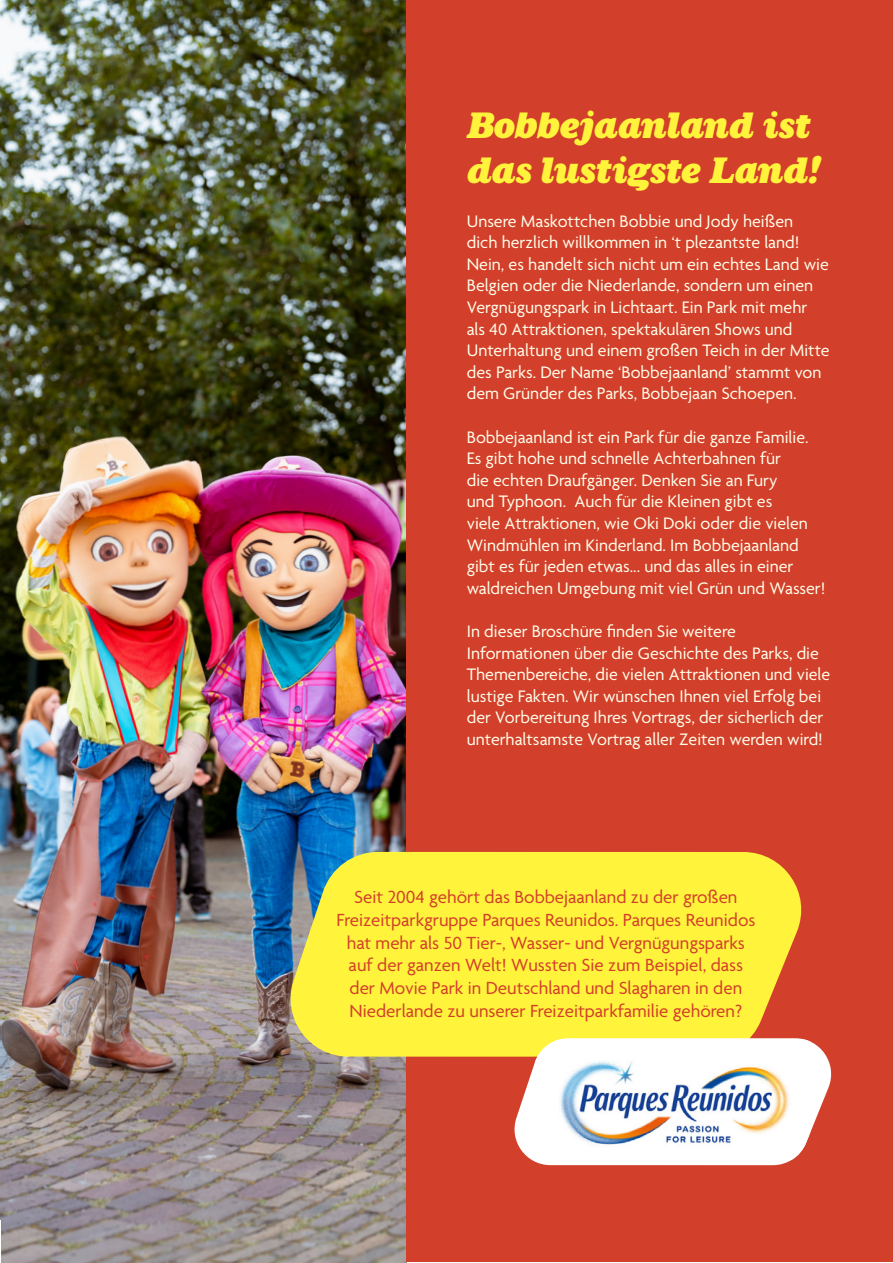
<style>
.page{position:relative;width:893px;height:1263px;background:#fff}
.page>*{position:absolute;margin:0;border:0;box-sizing:border-box;transform-origin:0 0}
.t1{font:italic 37.5px/45px "Aurea Ultra";color:#fff33c}
.t2{font:19.05px/22.8px "Agenda";color:#d23f2a;text-align:center}
.t3{font:18px/21.6px "Agenda";color:#fffde9}
</style>
<div class="page">
<img style="left:0;top:0;width:406px;height:1263px">
<div style="left:406px;top:1px;width:487px;height:1261px;background:#d23f2a"></div>
<svg style="left:281px;top:852px;width:521px;height:205px;background:#f2e441"></svg>
<svg style="left:509px;top:1038px;width:323px;height:127px"></svg>
<img style="left:535px;top:1039px;width:275px;height:121px">
<p class="t1" style="left:467px;top:103px;width:354px">Bobbejaanland ist das lustigste Land!</p>
<p class="t3" style="left:467px;top:211px;width:364px">Unsere Maskottchen Bobbie und Jody heißen<br>dich herzlich willkommen in ‘t plezantste land!<br>Nein, es handelt sich nicht um ein echtes Land wie Belgien oder die Niederlande, sondern um einen Vergnügungspark in Lichtaart. Ein Park mit mehr als 40 Attraktionen, spektakulären Shows und Unterhaltung und einem großen Teich in der Mitte des Parks. Der Name ‘Bobbejaanland’ stammt von dem Gründer des Parks, Bobbejaan Schoepen.</p>
<p class="t3" style="left:467px;top:427px;width:360px">Bobbejaanland ist ein Park für die ganze Familie.<br>Es gibt hohe und schnelle Achterbahnen für<br>die echten Draufgänger. Denken Sie an Fury<br>und Typhoon. Auch für die Kleinen gibt es<br>viele Attraktionen, wie Oki Doki oder die vielen Windmühlen im Kinderland. Im Bobbejaanland gibt es für jeden etwas... und das alles in einer waldreichen Umgebung mit viel Grün und Wasser!</p>
<p class="t3" style="left:467px;top:621px;width:365px">In dieser Broschüre finden Sie weitere Informationen über die Geschichte des Parks, die Themenbereiche, die vielen Attraktionen und viele lustige Fakten. Wir wünschen Ihnen viel Erfolg bei der Vorbereitung Ihres Vortrags, der sicherlich der unterhaltsamste Vortrag aller Zeiten werden wird!</p>
<p class="t2" style="left:336px;top:887px;width:420px">Seit 2004 gehört das Bobbejaanland zu der großen Freizeitparkgruppe Parques Reunidos. Parques Reunidos hat mehr als 50 Tier-, Wasser- und Vergnügungsparks auf der ganzen Welt! Wussten Sie zum Beispiel, dass der Movie Park in Deutschland und Slagharen in den Niederlande zu unserer Freizeitparkfamilie gehören?</p>
</div>
